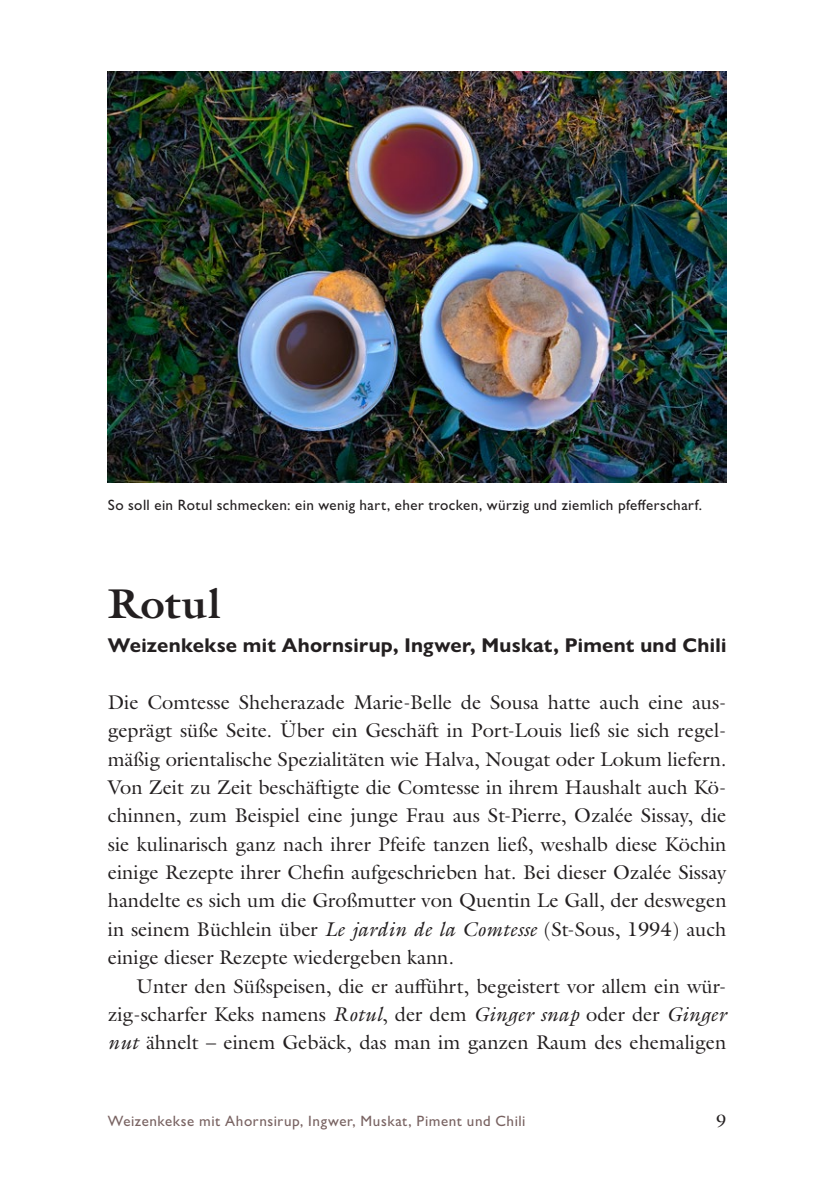
<style>
.page{position:relative;width:840px;height:1191px;background:#fff}
.page>*{position:absolute;margin:0;border:0;box-sizing:border-box;transform-origin:0 0}
.Titel{font:700 42px "Galliard Pro";letter-spacing:.025em;color:#231f20}
.Lauftext_stumpf{font:20px/28.4px "Galliard Pro";color:#231f20;text-align:justify}
.Lauftext{font:20px/28.4px "Galliard Pro";color:#231f20;text-align:justify}
.Unterzeile{font:700 20px "Gill Sans Nova";letter-spacing:.015em;color:#231f20}
.t1{font:18px "Galliard Pro";color:#231f20}
.Bildlegende{font:500 15px "Gill Sans Nova";letter-spacing:.025em;color:#231f20}
.t2{font:500 15px "Gill Sans Nova";letter-spacing:.035em;color:#796362}
.s1{font-style:italic}
</style>
<div class="page">
<img style="left:108px;top:71px;width:618px;height:411px">
<p class="Bildlegende" style="left:108px;top:496px;width:595px">So soll ein Rotul schmecken: ein wenig hart, eher trocken, würzig und ziemlich pfefferscharf.</p>
<p class="Titel" style="left:108px;top:576px;width:114px">Rotul</p>
<p class="Unterzeile" style="left:108px;top:633px;width:619px">Weizenkekse mit Ahornsirup, Ingwer, Muskat, Piment und Chili</p>
<p class="Lauftext_stumpf" style="left:108px;top:687px;width:620px">Die Comtesse Sheherazade Marie-Belle de Sousa hatte auch eine aus&shy;geprägt süße Seite. Über ein Geschäft in Port-Louis ließ sie sich regel&shy;mäßig orientalische Spezialitäten wie Halva, Nougat oder Lokum liefern.<br>Von Zeit zu Zeit beschäftigte die Comtesse in ihrem Haushalt auch Kö&shy;chinnen, zum Beispiel eine junge Frau aus St-Pierre, Ozalée Sissay, die sie kulinarisch ganz nach ihrer Pfeife tanzen ließ, weshalb diese Köchin einige Rezepte ihrer Chefin aufgeschrieben hat. Bei dieser Ozalée Sissay handelte es sich um die Großmutter von Quentin Le Gall, der deswegen in seinem Büchlein über <span class="s1">Le jardin de la Comtesse</span> (St-Sous, 1994) auch einige dieser Rezepte wiedergeben kann.</p>
<p class="Lauftext" style="left:108px;top:971px;width:619px;text-indent:28px">Unter den Süßspeisen, die er aufführt, begeistert vor allem ein wür&shy;zig-scharfer Keks namens <span class="s1">Rotul</span>, der dem <span class="s1">Ginger snap</span> oder der <span class="s1">Ginger nut</span> ähnelt – einem Gebäck, das man im ganzen Raum des ehemaligen</p>
<p class="t2" style="left:108px;top:1111px;width:419px">Weizenkekse mit Ahornsirup, Ingwer, Muskat, Piment und Chili</p>
<p class="t1" style="left:716px;top:1108px;width:12px">9</p>
</div>
